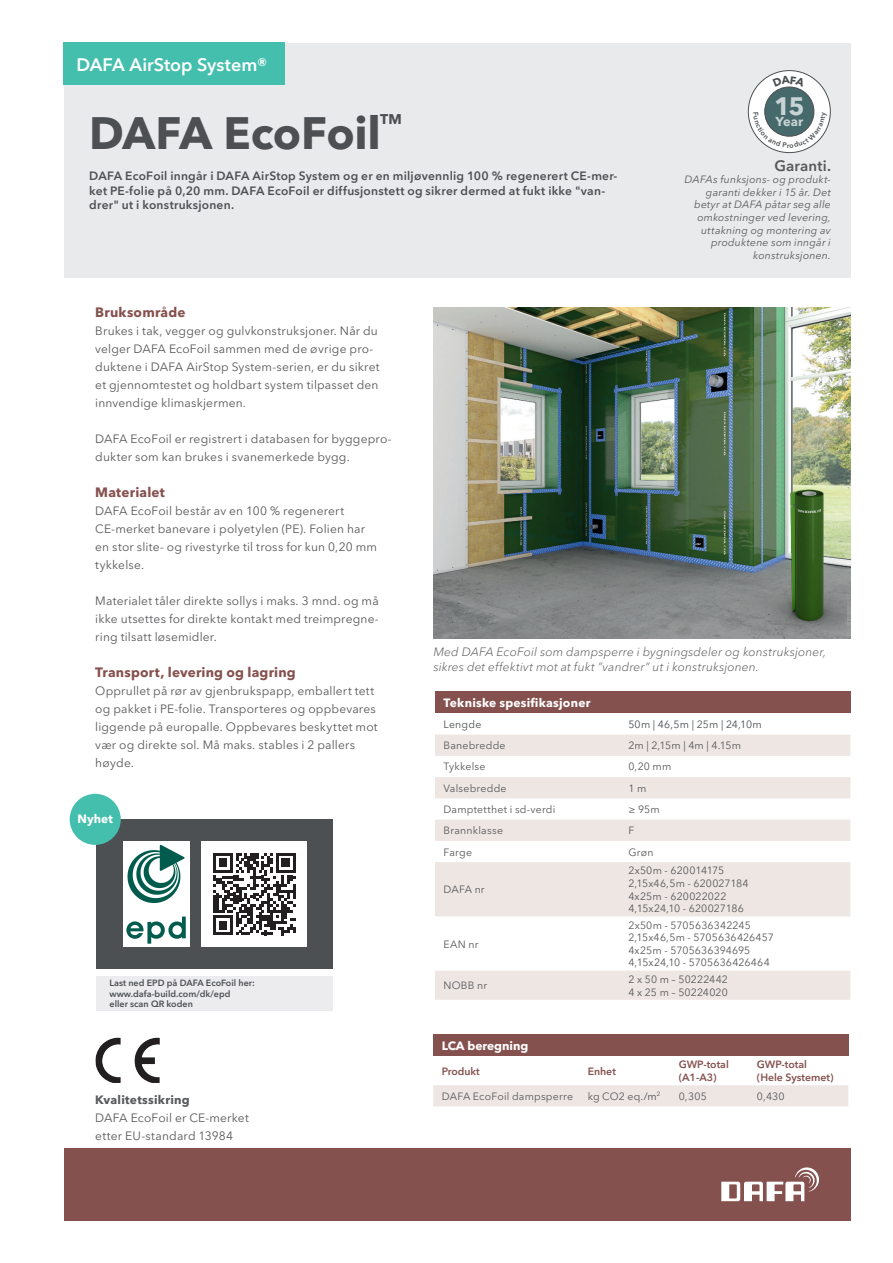
<style>
.page{position:relative;width:893px;height:1263px;background:#fff}
.page>*{position:absolute;margin:0;border:0;box-sizing:border-box;transform-origin:0 0}
.t1{font:700 45px "Avenir Next LT Pro";letter-spacing:-.01em;color:#4d5053}
.t2{font:700 25.05px "Avenir Next LT Pro";color:#c7d3d4}
.t3{font:600 18px "Avenir Next LT Pro";color:#fff}
.underrubrik{font:600 15px "Avenir Next LT Pro";letter-spacing:.01em;color:#57585a}
.t4{font:700 13.95px "Avenir Next LT Pro";color:#4d5053}
._3_Brødtekst{font:700 13.5px "Avenir Next LT Pro";letter-spacing:.015em;color:#85514e}
.t5{font:700 12.9px "Avenir Next LT Pro";color:#c7d3d4}
._3_Brødtekst-2{font:12px/18px "Avenir Next LT Pro";letter-spacing:.015em;color:#57585a}
.t6{font:600 12px/14.4px "Avenir Next LT Pro";letter-spacing:.02em;color:#4d5053}
.t7{font:italic 300 12px/14.4px "Avenir Next LT Pro";letter-spacing:.015em;color:#57585a}
._1_Overskrift{font:700 12px "Avenir Next LT Pro";letter-spacing:.015em;color:#fff}
.t8{font:700 12px "Avenir Next LT Pro";letter-spacing:.02em;color:#57585a}
._3_Brødtekst-3{font:10.5px "Avenir Next LT Pro";letter-spacing:.015em;color:#57585a}
.underrubrik-2{font:italic 10.5px/12.6px "Avenir Next LT Pro";letter-spacing:.02em;color:#57585a;text-align:right}
.t9{font:600 10.5px/12.6px "Avenir Next LT Pro";color:#85514e}
.Body_text{font:10.5px "Avenir Next LT Pro";letter-spacing:.01em;color:#57585a}
.t10{font:10.5px "Avenir Next LT Pro";letter-spacing:.02em;color:#4d5053}
.t11{font:600 9px/10.8px "Avenir Next LT Pro";color:#4d5053}
.s1{color:#4d5053}
</style>
<div class="page">
<div style="left:64px;top:43px;width:786px;height:234px;background:#e9eaec"></div>
<div style="left:64px;top:43px;width:221px;height:42px;background:#45bfad"></div>
<div style="left:435px;top:691px;width:415px;height:22px;background:#85514e"></div>
<svg style="left:435px;top:734px;width:415px;height:266px;fill:#eee6e3"></svg>
<div style="left:64px;top:1148px;width:786px;height:72px;background:#85514e"></div>
<svg style="left:721px;top:1167px;width:98px;height:34px"></svg>
<img style="left:433px;top:307px;width:417px;height:332px">
<img style="left:95px;top:1037px;width:65px;height:46px">
<div style="left:748px;top:71px;width:82px;height:82px;background:#fff;border-radius:50%"></div>
<div style="left:748px;top:70px;width:83px;height:83px;border:1px solid #4d5053;border-radius:50%"></div>
<div style="left:765px;top:87px;width:49px;height:49px;background:#46696b;border-radius:50%"></div>
<div style="left:764px;top:87px;width:50px;height:50px;border:1px solid #4d5053;border-radius:50%"></div>
<img style="left:697px;top:409px;width:149px;height:230px">
<div style="left:97px;top:976px;width:236px;height:35px;background:#ececee"></div>
<svg style="left:97px;top:819px;width:236px;height:150px"></svg>
<div style="left:70px;top:794px;width:51px;height:51px;background:#45bfad;border-radius:50%"></div>
<div style="left:433px;top:1034px;width:415px;height:22px;background:#85514e"></div>
<div style="left:433px;top:1085px;width:415px;height:21px;background:#eee6e3"></div>
<svg style="left:753px;top:112px;width:74px;height:36px"></svg>
<p class="t3" style="left:77px;top:53px;width:193px">DAFA AirStop System®</p>
<p class="t1" style="left:89px;top:106px;width:293px">DAFA EcoFoil</p>
<p class="t4" style="left:380px;top:111px;width:23px">TM</p>
<p class="t6" style="left:89px;top:169px;width:530px">DAFA EcoFoil inngår i DAFA AirStop System og er en miljøvennlig 100 % regenerert CE-mer&shy;ket PE-folie på 0,20 mm. DAFA EcoFoil er diffusjonstett og sikrer dermed at fukt ikke "van&shy;drer" ut i konstruksjonen.</p>
<p class="t2" style="left:774px;top:91px;width:32px">15</p>
<p class="t5" style="left:775px;top:114px;width:29px">Year</p>
<p class="underrubrik" style="left:774px;top:156px;width:58px">Garanti.</p>
<p class="underrubrik-2" style="left:685px;top:173px;width:148px">DAFAs funksjons- og produkt&shy;garanti dekker i 15 år. Det betyr at DAFA påtar seg alle omkostninger ved levering, uttakning og montering av produktene som inngår i konstruksjonen.</p>
<p class="_3_Brødtekst" style="left:95px;top:304px;width:92px">Bruksområde</p>
<p class="_3_Brødtekst-2" style="left:95px;top:322px;width:286px">Brukes i tak, vegger og gulvkonstruksjoner. Når du velger DAFA EcoFoil sammen med de øvrige pro&shy;duktene i DAFA AirStop System-serien, er du sikret et gjennomtestet og holdbart system tilpasset den innvendige klimaskjermen.</p>
<p class="_3_Brødtekst-2" style="left:95px;top:430px;width:298px">DAFA EcoFoil er registrert i databasen for byggepro&shy;dukter som kan brukes i svanemerkede bygg.</p>
<p class="_3_Brødtekst" style="left:95px;top:484px;width:71px">Materialet</p>
<p class="_3_Brødtekst-2" style="left:95px;top:502px;width:283px">DAFA EcoFoil består av en 100 % regenerert CE-merket banevare i polyetylen (PE). Folien har en stor slite- og rivestyrke til tross for kun 0,20 mm tykkelse.</p>
<p class="_3_Brødtekst-2" style="left:95px;top:592px;width:285px;text-align:justify">Materialet tåler direkte sollys i maks. 3 mnd. og må ikke utsettes for direkte kontakt med treimpregne&shy;ring tilsatt løsemidler.</p>
<p class="_3_Brødtekst" style="left:95px;top:664px;width:202px">Transport, levering og lagring</p>
<p class="_3_Brødtekst-2" style="left:95px;top:682px;width:284px">Opprullet på rør av gjenbrukspapp, emballert tett og pakket i PE-folie. Transporteres og oppbevares liggende på europalle. Oppbevares beskyttet mot vær og direkte sol. Må maks. stables i 2 pallers høyde.</p>
<p class="_1_Overskrift" style="left:443px;top:695px;width:148px">Tekniske spesifikasjoner</p>
<p class="t7" style="left:433px;top:645px;width:394px">Med DAFA EcoFoil som dampsperre i bygningsdeler og konstruksjoner, sikres det effektivt mot at fukt ”vandrer” ut i konstruksjonen.</p>
<p class="t10" style="left:443px;top:718px;width:39px">Lengde</p>
<p class="t10" style="left:628px;top:718px;width:135px">50m | 46,5m | 25m | 24,10m</p>
<p class="_3_Brødtekst-3" style="left:443px;top:739px;width:64px">Banebredde</p>
<p class="_3_Brødtekst-3" style="left:628px;top:739px;width:114px">2m | 2,15m | 4m | 4.15m</p>
<p class="_3_Brødtekst-3" style="left:443px;top:760px;width:43px">Tykkelse</p>
<p class="_3_Brødtekst-3" style="left:628px;top:760px;width:44px">0,20 mm</p>
<p class="_3_Brødtekst-3" style="left:443px;top:782px;width:65px">Valsebredde</p>
<p class="_3_Brødtekst-3" style="left:628px;top:782px;width:19px">1 m</p>
<p class="_3_Brødtekst-3" style="left:443px;top:803px;width:113px">Damptetthet i sd-verdi</p>
<p class="_3_Brødtekst-3" style="left:628px;top:803px;width:33px">≥ 95m</p>
<p class="_3_Brødtekst-3" style="left:443px;top:824px;width:61px">Brannklasse</p>
<p class="_3_Brødtekst-3" style="left:628px;top:824px;width:7px">F</p>
<p class="_3_Brødtekst-3" style="left:443px;top:845px;width:30px">Farge</p>
<p class="_3_Brødtekst-3" style="left:628px;top:845px;width:27px">Grøn</p>
<p class="_3_Brødtekst-3" style="left:443px;top:883px;width:43px">DAFA nr</p>
<p class="_1_Overskrift" style="left:78px;top:812px;width:37px">Nyhet</p>
<p class="_3_Brødtekst-3" style="left:628px;top:864px;width:97px">2x50m - 620014175</p>
<p class="_3_Brødtekst-3" style="left:628px;top:877px;width:122px">2,15x46,5m - 620027184</p>
<p class="Body_text" style="left:628px;top:890px;width:100px">4x25m - 620022022</p>
<p class="_3_Brødtekst-3" style="left:628px;top:902px;width:117px">4,15x24,10 - 620027186</p>
<p class="t11" style="left:110px;top:977px;width:147px">Last ned EPD på DAFA EcoFoil her:</p>
<p class="t11" style="left:110px;top:988px;width:123px">www.dafa-build.com/dk/epd eller scan QR koden</p>
<p class="t8" style="left:95px;top:1092px;width:96px">Kvalitetssikring</p>
<p class="_3_Brødtekst-2" style="left:95px;top:1108px;width:155px">DAFA EcoFoil er CE-merket etter EU-standard 13984</p>
<p class="_3_Brødtekst-3" style="left:443px;top:937px;width:37px">EAN nr</p>
<p class="_3_Brødtekst-3" style="left:443px;top:979px;width:45px">NOBB nr</p>
<p class="_3_Brødtekst-3" style="left:628px;top:919px;width:124px">2x50m - 5705636342245</p>
<p class="_3_Brødtekst-3" style="left:628px;top:931px;width:147px">2,15x46,5m - 5705636426457</p>
<p class="Body_text" style="left:628px;top:944px;width:123px">4x25m - 5705636394695</p>
<p class="_3_Brødtekst-3" style="left:628px;top:956px;width:143px">4,15x24,10 - 5705636426464</p>
<p class="_3_Brødtekst-3" style="left:628px;top:973px;width:101px">2 x 50 m – 50222442</p>
<p class="_3_Brødtekst-3" style="left:628px;top:985px;width:101px">4 x 25 m – 50224020</p>
<p class="_1_Overskrift" style="left:442px;top:1038px;width:88px">LCA beregning</p>
<p class="t9" style="left:442px;top:1065px;width:39px">Produkt</p>
<p class="t9" style="left:588px;top:1065px;width:30px">Enhet</p>
<p class="t9" style="left:679px;top:1058px;width:52px">GWP-total (A1-A3)</p>
<p class="t9" style="left:757px;top:1058px;width:78px">GWP-total (Hele Systemet)</p>
<p class="_3_Brødtekst-3" style="left:442px;top:1090px;width:133px">DAFA EcoFoil dampsperre</p>
<p class="_3_Brødtekst-3" style="left:588px;top:1090px;width:74px">kg CO2 eq.<span class="s1">/m</span><sup>2</sup></p>
<p class="_3_Brødtekst-3" style="left:679px;top:1090px;width:30px">0,305</p>
<p class="_3_Brødtekst-3" style="left:757px;top:1090px;width:29px">0,430</p>
</div>
